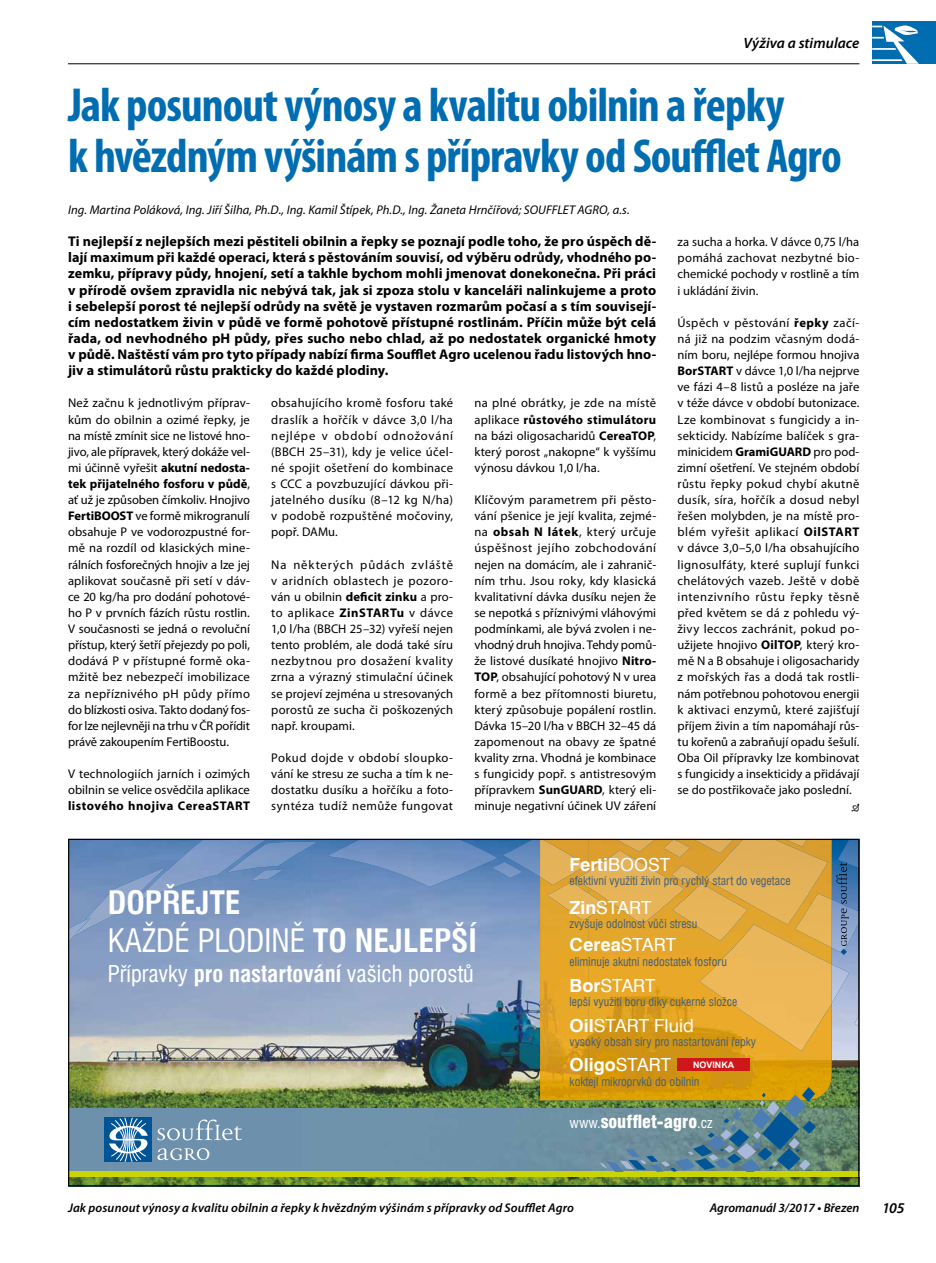
<style>
.page{position:relative;width:936px;height:1263px;background:#fff}
.page>*{position:absolute;margin:0;border:0;box-sizing:border-box;transform-origin:0 0}
.t1{font:700 condensed 48px/51px "Myriad Pro";letter-spacing:-.02em;color:#006db1}
.t2{font:700 condensed 31.5px/37.8px "Swiss 721 AT";color:#fff}
.t3{font:condensed 22.8px "Swiss 721 AT";color:#fff}
.t4{font:700 18.15px "Swiss 721 AT";color:#fff}
.t5{font:18.15px "Swiss 721 AT";color:#fff}
.t6{font:900 condensed 17.7px "Swiss 721 AT";color:#fff}
.t7{font:italic 600 15px "Myriad Pro";letter-spacing:.005em;color:#000}
.t8{font:700 14.1px/16px "Myriad Pro";letter-spacing:.005em;color:#000;text-align:justify}
.t9{font:12.6px/16px "Myriad Pro";letter-spacing:.005em;color:#000;text-align:justify}
.t10{font:italic 600 12.6px "Myriad Pro";letter-spacing:.01em;color:#000}
.t11{font:italic 12.6px "Myriad Pro";letter-spacing:.005em;color:#000}
.t12{font:700 12.6px "Myriad Pro";letter-spacing:.035em;color:#000}
.t13{font:condensed 11.85px "Swiss 721 AT";color:#4a6172}
.t14{font:700 8.85px "Arial";color:#fff}
.s1{font-weight:700}
.s2{font-weight:400}
.s3{font-weight:400;font-size:14.25px}
</style>
<div class="page">
<hr style="left:68px;top:63px;width:791px;height:1px;background:#000">
<div style="left:872px;top:21px;width:63px;height:43px;background:#006db1"></div>
<svg style="left:872px;top:26px;width:46px;height:38px"></svg>
<img style="left:821px;top:841px;width:36px;height:343px">
<img style="left:70px;top:841px;width:470px;height:171px">
<img style="left:70px;top:1012px;width:495px;height:172px">
<img style="left:565px;top:1100px;width:256px;height:84px">
<img style="left:540px;top:841px;width:291px;height:259px">
<img style="left:692px;top:841px;width:12px;height:12px">
<img style="left:615px;top:841px;width:40px;height:10px">
<img style="left:327px;top:841px;width:170px;height:46px">
<img style="left:704px;top:841px;width:123px;height:83px">
<img style="left:837px;top:841px;width:20px;height:27px">
<img style="left:133px;top:841px;width:134px;height:61px">
<img style="left:663px;top:841px;width:27px;height:16px">
<img style="left:503px;top:841px;width:37px;height:36px">
<img style="left:540px;top:841px;width:46px;height:44px">
<img style="left:226px;top:841px;width:91px;height:32px">
<img style="left:576px;top:851px;width:107px;height:73px">
<img style="left:671px;top:865px;width:28px;height:19px">
<img style="left:493px;top:862px;width:29px;height:16px">
<img style="left:251px;top:869px;width:32px;height:12px">
<img style="left:74px;top:868px;width:91px;height:68px">
<img style="left:673px;top:883px;width:74px;height:58px">
<img style="left:548px;top:882px;width:58px;height:38px">
<img style="left:831px;top:899px;width:26px;height:54px">
<img style="left:795px;top:893px;width:36px;height:31px">
<img style="left:831px;top:964px;width:18px;height:39px">
<img style="left:699px;top:924px;width:132px;height:127px">
<img style="left:70px;top:918px;width:20px;height:25px">
<svg style="left:854px;top:1014px;width:3px;height:12px"></svg>
<img style="left:70px;top:1108px;width:787px;height:63px">
<div style="left:68px;top:1171px;width:791px;height:5px;background:#cad400"></div>
<svg style="left:599px;top:1087px;width:216px;height:84px;background:#6f897b"></svg>
<svg style="left:157px;top:1119px;width:85px;height:23px;background:#85a2b9"></svg>
<svg style="left:157px;top:1148px;width:52px;height:14px"></svg>
<div style="left:105px;top:1117px;width:47px;height:45px;background:#005496"></div>
<svg style="left:109px;top:1117px;width:39px;height:45px"></svg>
<svg style="left:836px;top:862px;width:12px;height:93px"></svg>
<div style="left:677px;top:1058px;width:72px;height:13px;background:#cd171a"></div>
<p class="t7" style="left:743px;top:34px;width:117px">Výživa a stimulace</p>
<h1 class="t1" style="left:68px;top:79px;width:775px">Jak posunout výnosy a kvalitu obilnin a řepky<br>k hvězdným výšinám s přípravky od Soufflet Agro</h1>
<p class="t11" style="left:68px;top:202px;width:563px">Ing. Martina Poláková, Ing. Jiří Šilha, Ph.D., Ing. Kamil Štípek, Ph.D., Ing. Žaneta Hrnčířová; SOUFFLET AGRO, a.s.</p>
<p class="t8" style="left:68px;top:233px;width:589px">Ti nejlepší z nejlepších mezi pěstiteli obilnin a řepky se poznají podle toho, že pro úspěch dě&shy;lají maximum při každé operaci, která s pěstováním souvisí, od výběru odrůdy, vhodného po&shy;zemku, přípravy půdy, hnojení, setí a takhle bychom mohli jmenovat donekonečna. Při práci v přírodě ovšem zpravidla nic nebývá tak, jak si zpoza stolu v kanceláři nalinkujeme a proto i sebelepší porost té nejlepší odrůdy na světě je vystaven rozmarům počasí a s tím souvisejí&shy;cím nedostatkem živin v půdě ve formě pohotově přístupné rostlinám. Příčin může být celá řada, od nevhodného pH půdy, přes sucho nebo chlad, až po nedostatek organické hmoty v půdě. Naštěstí vám pro tyto případy nabízí firma Soufflet Agro ucelenou řadu listových hno&shy;jiv a stimulátorů růstu prakticky do každé plodiny.</p>
<p class="t9" style="left:677px;top:234px;width:183px">za sucha a horka. V dávce 0,75 l/ha pomáhá zachovat nezbytné bio&shy;chemické pochody v rostlině a tím i ukládání živin.</p>
<p class="t9" style="left:677px;top:314px;width:183px">Úspěch v pěstování <span class="s1">řepky</span> začí&shy;ná již na podzim včasným dodá&shy;ním boru, nejlépe formou hnojiva <span class="s1">BorSTART</span> v dávce 1,0 l/ha nejprve ve fázi 4–8 listů a posléze na jaře v téže dávce v období butonizace.<br>Lze kombinovat s fungicidy a in&shy;sekticidy. Nabízíme balíček s gra&shy;minicidem <span class="s1">GramiGUARD</span> pro pod&shy;zimní ošetření. Ve stejném období růstu řepky pokud chybí akutně dusík, síra, hořčík a dosud nebyl řešen molybden, je na místě pro&shy;blém vyřešit aplikací <span class="s1">OilSTART </span>v dávce 3,0–5,0 l/ha obsahujícího lignosulfáty, které suplují funkci chelátových vazeb. Ještě v době intenzivního růstu řepky těsně před květem se dá z pohledu vý&shy;živy leccos zachránit, pokud po&shy;užijete hnojivo <span class="s1">OilTOP</span>, který kro&shy;mě N a B obsahuje i oligosacharidy z mořských řas a dodá tak rostli&shy;nám potřebnou pohotovou energii k aktivaci enzymů, které zajišťují příjem živin a tím napomáhají růs&shy;tu kořenů a zabraňují opadu šešulí.<br>Oba Oil přípravky lze kombinovat s fungicidy a insekticidy a přidávají se do postřikovače jako poslední.</p>
<p class="t9" style="left:271px;top:395px;width:183px">obsahujícího kromě fosforu také draslík a hořčík v dávce 3,0 l/ha nejlépe v období odnožování (BBCH 25–31), kdy je velice účel&shy;né spojit ošetření do kombinace s CCC a povzbuzující dávkou při&shy;jatelného dusíku (8–12 kg N/ha) v podobě rozpuštěné močoviny, popř. DAMu.</p>
<p class="t9" style="left:271px;top:556px;width:183px">Na některých půdách zvláště v aridních oblastech je pozoro&shy;ván u obilnin <span class="s1">deficit zinku</span> a pro&shy;to aplikace <span class="s1">ZinSTARTu</span> v dávce 1,0 l/ha (BBCH 25–32) vyřeší nejen tento problém, ale dodá také síru nezbytnou pro dosažení kvality zrna a výrazný stimulační účinek se projeví zejména u stresovaných porostů ze sucha či poškozených např. kroupami.</p>
<p class="t9" style="left:271px;top:749px;width:183px">Pokud dojde v období sloupko&shy;vání ke stresu ze sucha a tím k ne&shy;dostatku dusíku a hořčíku a foto&shy;syntéza tudíž nemůže fungovat</p>
<p class="t9" style="left:68px;top:395px;width:183px">Než začnu k jednotlivým příprav&shy;kům do obilnin a ozimé řepky, je na místě zmínit sice ne listové hno&shy;jivo, ale přípravek, který dokáže vel&shy;mi účinně vyřešit <span class="s1">akutní nedosta&shy;tek přijatelného fosforu v půdě</span>, ať už je způsoben čímkoliv. Hnojivo <span class="s1">FertiBOOST</span> ve formě mikrogranulí obsahuje P ve vodorozpustné for&shy;mě na rozdíl od klasických mine&shy;rálních fosforečných hnojiv a lze jej aplikovat současně při setí v dáv&shy;ce 20 kg/ha pro dodání pohotové&shy;ho P v prvních fázích růstu rostlin.<br>V současnosti se jedná o revoluční přístup, který šetří přejezdy po poli, dodává P v přístupné formě oka&shy;mžitě bez nebezpečí imobilizace za nepříznivého pH půdy přímo do blízkosti osiva. Takto dodaný fos&shy;for lze nejlevněji na trhu v ČR pořídit právě zakoupením FertiBoostu.</p>
<p class="t9" style="left:68px;top:766px;width:183px">V technologiích jarních i ozimých obilnin se velice osvědčila aplikace</p>
<p class="t12" style="left:68px;top:798px;width:183px">listového hnojiva CereaSTART</p>
<p class="t9" style="left:474px;top:395px;width:183px">na plné obrátky, je zde na místě aplikace <span class="s1">růstového stimulátoru </span>na bázi oligosacharidů <span class="s1">CereaTOP</span>, který porost „nakopne“ k vyššímu výnosu dávkou 1,0 l/ha.</p>
<p class="t9" style="left:474px;top:492px;width:183px">Klíčovým parametrem při pěsto&shy;vání pšenice je její kvalita, zejmé&shy;na <span class="s1">obsah N látek</span>, který určuje úspěšnost jejího zobchodování nejen na domácím, ale i zahranič&shy;ním trhu. Jsou roky, kdy klasická kvalitativní dávka dusíku nejen že se nepotká s příznivými vláhovými podmínkami, ale bývá zvolen i ne&shy;vhodný druh hnojiva. Tehdy pomů&shy;že listové dusíkaté hnojivo <span class="s1">Nitro-TOP</span>, obsahující pohotový N v urea formě a bez přítomnosti biuretu, který způsobuje popálení rostlin.<br>Dávka 15–20 l/ha v BBCH 32–45 dá zapomenout na obavy ze špatné kvality zrna. Vhodná je kombinace s fungicidy popř. s antistresovým přípravkem <span class="s1">SunGUARD</span>, který eli&shy;minuje negativní účinek UV záření</p>
<h2 class="t2" style="left:108px;top:884px;width:370px">DOPŘEJTE<br><span class="s2">KAŽDÉ PLODINĚ</span> TO NEJLEPŠÍ</h2>
<h3 class="t3" style="left:108px;top:959px;width:367px">Přípravky <span class="s1">pro nastartování</span> vašich porostů</h3>
<h3 class="t4" style="left:569px;top:853px;width:102px">Ferti<span class="s2">BOOST</span></h3>
<p class="t13" style="left:569px;top:873px;width:223px">efektivní využití živin pro rychlý start do vegetace</p>
<h3 class="t5" style="left:569px;top:896px;width:83px"><span class="s1">Zin</span>START</h3>
<p class="t13" style="left:569px;top:916px;width:129px">zvyšuje odolnost vůči stresu</p>
<h3 class="t4" style="left:569px;top:934px;width:108px">Cerea<span class="s2">START</span></h3>
<p class="t13" style="left:569px;top:954px;width:159px">eliminuje akutní nedostatek fosforu</p>
<h3 class="t5" style="left:569px;top:974px;width:87px"><span class="s1">Bor</span>START</h3>
<p class="t13" style="left:569px;top:994px;width:169px">lepší využití boru díky cukerné složce</p>
<h3 class="t5" style="left:569px;top:1014px;width:126px"><span class="s1">Oil</span>START Fluid</h3>
<p class="t13" style="left:569px;top:1034px;width:188px">vysoký obsah síry pro nastartování řepky</p>
<h3 class="t4" style="left:569px;top:1054px;width:103px">Oligo<span class="s2">START</span></h3>
<p class="t13" style="left:569px;top:1074px;width:131px">koktejl mikroprvků do obilnin</p>
<p class="t14" style="left:693px;top:1059px;width:43px">NOVINKA</p>
<h3 class="t6" style="left:569px;top:1110px;width:145px"><span class="s3">www.</span>soufflet-agro<span class="s3">.cz</span></h3>
<p class="t10" style="left:68px;top:1200px;width:507px">Jak posunout výnosy a kvalitu obilnin a řepky k hvězdným výšinám s přípravky od Soufflet Agro</p>
<p class="t10" style="left:709px;top:1200px;width:151px">Agromanuál 3/2017 • Březen</p>
<p class="t7" style="left:882px;top:1199px;width:24px">105</p>
</div>
